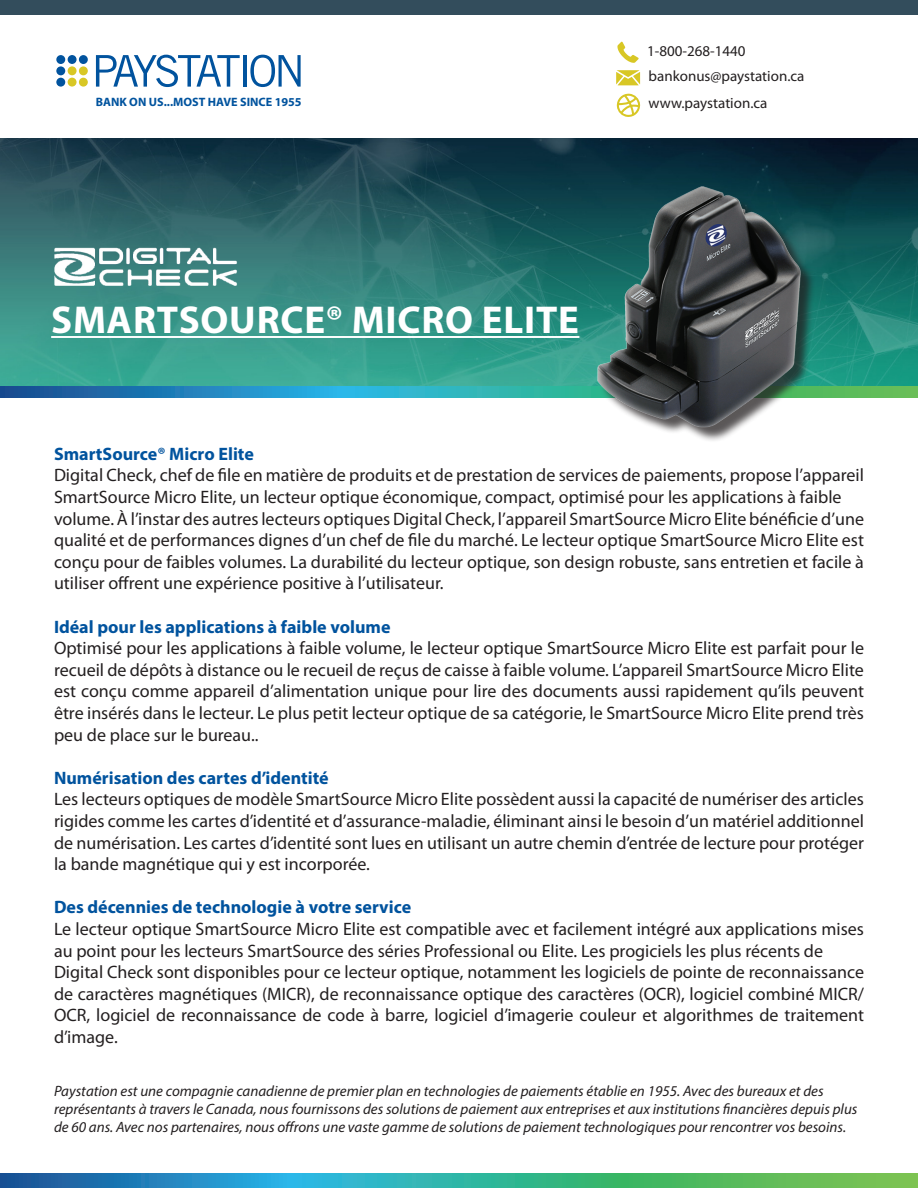
<style>
.page{position:relative;width:918px;height:1188px;background:#fff}
.page>*{position:absolute;margin:0;border:0;box-sizing:border-box;transform-origin:0 0}
.t1{font:700 39px "Myriad Pro";letter-spacing:.02em;color:#fff}
.t2{font:18px/21.6px "Myriad Pro";color:#231f20;text-align:justify}
.t3{font:700 18px "Myriad Pro";color:#01539e}
.t4{font:italic 15px/18px "Myriad Pro";color:#231f20}
.t5{font:15px/25.5px "Myriad Pro";color:#231f20}
.t6{font:700 12.15px "Myriad Pro";color:#01539e}
</style>
<div class="page">
<svg style="left:96px;top:55px;width:144px;height:32px"></svg>
<hr style="left:244px;top:55px;width:3px;height:32px;background:#01539e">
<svg style="left:250px;top:55px;width:51px;height:32px"></svg>
<div style="left:56px;top:55px;width:9px;height:9px;background:#01539e;border-radius:50%"></div>
<div style="left:79px;top:55px;width:9px;height:9px;background:#01539e;border-radius:50%"></div>
<div style="left:68px;top:55px;width:9px;height:9px;background:#01539e;border-radius:50%"></div>
<div style="left:56px;top:66px;width:9px;height:9px;background:#01539e;border-radius:50%"></div>
<div style="left:79px;top:66px;width:9px;height:9px;background:#d8c725;border-radius:50%"></div>
<div style="left:68px;top:66px;width:9px;height:9px;background:#d8c725;border-radius:50%"></div>
<div style="left:56px;top:78px;width:9px;height:9px;background:#01539e;border-radius:50%"></div>
<div style="left:79px;top:78px;width:9px;height:9px;background:#d8c725;border-radius:50%"></div>
<div style="left:68px;top:78px;width:9px;height:9px;background:#d8c725;border-radius:50%"></div>
<svg style="left:617px;top:42px;width:22px;height:21px"></svg>
<svg style="left:616px;top:70px;width:24px;height:15px"></svg>
<svg style="left:616px;top:93px;width:25px;height:24px"></svg>
<div style="left:0;top:0;width:918px;height:14px;background:#334d5c"></div>
<svg style="left:0;top:1173px;width:918px;height:15px;background:#3aa794"></svg>
<img style="left:0;top:138px;width:918px;height:249px">
<svg style="left:0;top:387px;width:918px;height:10px;background:#2f9aac"></svg>
<hr style="left:51px;top:336px;width:528px;height:2px;background:#fff">
<div style="left:600px;top:189px;width:216px;height:254px;background:#231f20;opacity:.75"></div>
<div style="left:587px;top:182px;width:226px;height:254px;background:#fff;opacity:.75"></div>
<img style="left:38px;top:237px;width:215px;height:59px">
<p class="t6" style="left:96px;top:94px;width:207px">BANK ON US...MOST HAVE SINCE 1955</p>
<p class="t5" style="left:647px;top:38px;width:159px">1-800-268-1440 bankonus@paystation.ca</p>
<p class="t5" style="left:649px;top:90px;width:120px">www.paystation.ca</p>
<p class="t1" style="left:51px;top:295px;width:529px">SMARTSOURCE® MICRO ELITE</p>
<p class="t3" style="left:54px;top:442px;width:201px">SmartSource® Micro Elite</p>
<p class="t2" style="left:54px;top:464px;width:812px">Digital Check, chef de file en matière de produits et de prestation de services de paiements, propose l’appareil</p>
<p class="t2" style="left:54px;top:486px;width:789px">SmartSource Micro Elite, un lecteur optique économique, compact, optimisé pour les applications à faible</p>
<p class="t2" style="left:54px;top:508px;width:812px">volume. À l’instar des autres lecteurs optiques Digital Check, l’appareil SmartSource Micro Elite bénéficie d’une qualité et de performances dignes d’un chef de file du marché. Le lecteur optique SmartSource Micro Elite est conçu pour de faibles volumes. La durabilité du lecteur optique, son design robuste, sans entretien et facile à utiliser offrent une expérience positive à l’utilisateur.</p>
<p class="t3" style="left:54px;top:615px;width:338px">Idéal pour les applications à faible volume</p>
<p class="t2" style="left:54px;top:637px;width:812px">Optimisé pour les applications à faible volume, le lecteur optique SmartSource Micro Elite est parfait pour le recueil de dépôts à distance ou le recueil de reçus de caisse à faible volume. L’appareil SmartSource Micro Elite est conçu comme appareil d’alimentation unique pour lire des documents aussi rapidement qu’ils peuvent être insérés dans le lecteur. Le plus petit lecteur optique de sa catégorie, le SmartSource Micro Elite prend très peu de place sur le bureau..</p>
<p class="t3" style="left:54px;top:766px;width:276px">Numérisation des cartes d’identité</p>
<p class="t2" style="left:54px;top:788px;width:812px">Les lecteurs optiques de modèle SmartSource Micro Elite possèdent aussi la capacité de numériser des articles rigides comme les cartes d’identité et d’assurance-maladie, éliminant ainsi le besoin d’un matériel additionnel de numérisation. Les cartes d’identité sont lues en utilisant un autre chemin d’entrée de lecture pour protéger la bande magnétique qui y est incorporée.</p>
<p class="t3" style="left:54px;top:896px;width:359px">Des décennies de technologie à votre service</p>
<p class="t2" style="left:54px;top:918px;width:812px">Le lecteur optique SmartSource Micro Elite est compatible avec et facilement intégré aux applications mises au point pour les lecteurs SmartSource des séries Professional ou Elite. Les progiciels les plus récents de</p>
<p class="t2" style="left:54px;top:961px;width:812px">Digital Check sont disponibles pour ce lecteur optique, notamment les logiciels de pointe de reconnaissance de caractères magnétiques (MICR), de reconnaissance optique des caractères (OCR), logiciel combiné MICR/ OCR, logiciel de reconnaissance de code à barre, logiciel d’imagerie couleur et algorithmes de traitement d’image.</p>
<p class="t4" style="left:54px;top:1082px;width:805px">Paystation est une compagnie canadienne de premier plan en technologies de paiements établie en 1955. Avec des bureaux et des représentants à travers le Canada, nous fournissons des solutions de paiement aux entreprises et aux institutions financières depuis plus de 60 ans. Avec nos partenaires, nous offrons une vaste gamme de solutions de paiement technologiques pour rencontrer vos besoins.</p>
</div>
